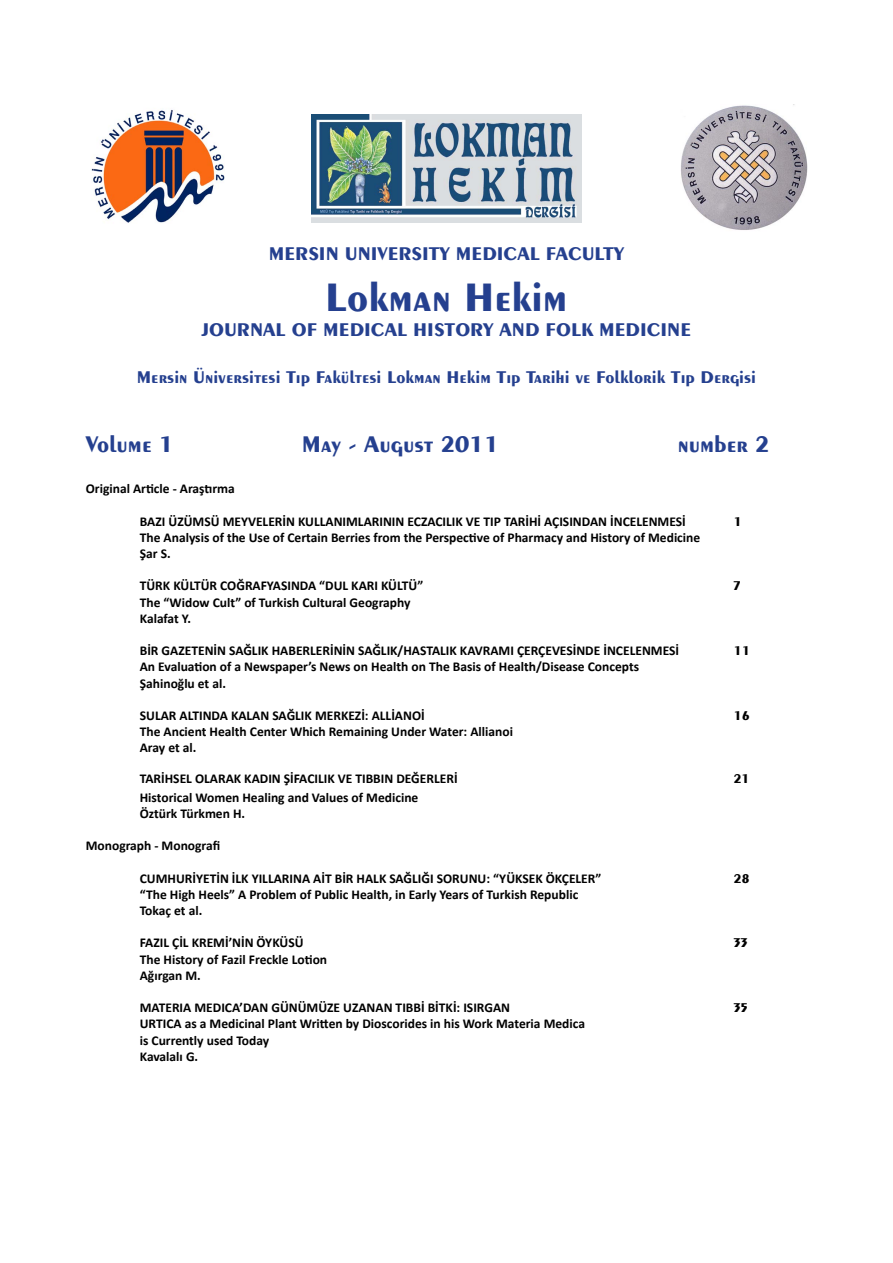
<style>
.page{position:relative;width:893px;height:1263px;background:#fff}
.page>*{position:absolute;margin:0;border:0;box-sizing:border-box;transform-origin:0 0}
.t1{font:700 42px "Exotic 350 BT";color:#25408f}
.t2{font:700 24px "Exotic 350 BT";color:#25408f}
.t3{font:700 19.5px "Exotic 350 BT";color:#25408f}
.t4{font:700 18px "Exotic 350 BT";color:#25408f}
.t5{font:700 13.5px/16.2px "Calibri";color:#000}
.t6{font:700 13.5px "Exotic 350 BT";color:#000}
</style>
<div class="page">
<img style="left:91px;top:109px;width:134px;height:114px">
<img style="left:680px;top:104px;width:128px;height:126px">
<img style="left:311px;top:114px;width:271px;height:108px">
<h3 class="t3" style="left:269px;top:242px;width:357px">MERSIN UNIVERSITY MEDICAL FACULTY</h3>
<h1 class="t1" style="left:325px;top:271px;width:244px">Lokman Hekim</h1>
<h3 class="t3" style="left:202px;top:318px;width:491px">JOURNAL OF MEDICAL HISTORY AND FOLK MEDICINE</h3>
<h3 class="t4" style="left:137px;top:366px;width:621px">Mersin Üniversitesi Tıp Fakültesi Lokman Hekim Tıp Tarihi ve Folklorik Tıp Dergisi</h3>
<h2 class="t2" style="left:86px;top:429px;width:90px">Volume 1</h2>
<h2 class="t2" style="left:302px;top:429px;width:199px">May - August 2011</h2>
<h2 class="t2" style="left:678px;top:429px;width:93px">number 2</h2>
<p class="t5" style="left:86px;top:480px;width:151px">Original Article - Araştırma</p>
<p class="t5" style="left:140px;top:513px;width:547px">BAZI ÜZÜMSÜ MEYVELERİN KULLANIMLARININ ECZACILIK VE TIP TARİHİ AÇISINDAN İNCELENMESİ</p>
<p class="t6" style="left:734px;top:513px;width:10px">1</p>
<p class="t5" style="left:140px;top:529px;width:562px">The Analysis of the Use of Certain Berries from the Perspective of Pharmacy and History of Medicine<br>Şar S.</p>
<p class="t5" style="left:140px;top:578px;width:285px">TÜRK KÜLTÜR COĞRAFYASINDA “DUL KARI KÜLTÜ”</p>
<p class="t6" style="left:734px;top:578px;width:8px">7</p>
<p class="t5" style="left:140px;top:594px;width:272px">The “Widow Cult” of Turkish Cultural Geography<br>Kalafat Y.</p>
<p class="t5" style="left:140px;top:642px;width:541px">BİR GAZETENİN SAĞLIK HABERLERİNİN SAĞLIK/HASTALIK KAVRAMI ÇERÇEVESİNDE İNCELENMESİ</p>
<p class="t6" style="left:734px;top:642px;width:18px">11</p>
<p class="t5" style="left:140px;top:659px;width:501px">An Evaluation of a Newspaper’s News on Health on The Basis of Health/Disease Concepts<br>Şahinoğlu et al.</p>
<p class="t5" style="left:140px;top:707px;width:286px">SULAR ALTINDA KALAN SAĞLIK MERKEZİ: ALLİANOİ</p>
<p class="t6" style="left:734px;top:707px;width:17px">16</p>
<p class="t5" style="left:140px;top:723px;width:375px">The Ancient Health Center Which Remaining Under Water: Allianoi<br>Aray et al.</p>
<p class="t5" style="left:140px;top:771px;width:319px">TARİHSEL OLARAK KADIN ŞİFACILIK VE TIBBIN DEĞERLERİ</p>
<p class="t6" style="left:734px;top:771px;width:18px">21</p>
<p class="t5" style="left:140px;top:789px;width:280px">Historical Women Healing and Values of Medicine<br>Öztürk Türkmen H.</p>
<p class="t5" style="left:86px;top:837px;width:136px">Monograph - Monografi</p>
<p class="t5" style="left:140px;top:870px;width:463px">CUMHURİYETİN İLK YILLARINA AİT BİR HALK SAĞLIĞI SORUNU: “YÜKSEK ÖKÇELER”</p>
<p class="t6" style="left:734px;top:870px;width:18px">28</p>
<p class="t5" style="left:140px;top:886px;width:440px">“The High Heels” A Problem of Public Health, in Early Years of Turkish Republic<br>Tokaç et al.</p>
<p class="t5" style="left:140px;top:935px;width:165px">FAZIL ÇİL KREMİ’NİN ÖYKÜSÜ</p>
<p class="t6" style="left:734px;top:935px;width:16px">33</p>
<p class="t5" style="left:140px;top:951px;width:189px">The History of Fazil Freckle Lotion<br>Ağırgan M.</p>
<p class="t5" style="left:140px;top:999px;width:372px">MATERIA MEDICA’DAN GÜNÜMÜZE UZANAN TIBBİ BİTKİ: ISIRGAN</p>
<p class="t6" style="left:734px;top:999px;width:16px">35</p>
<p class="t5" style="left:140px;top:1016px;width:447px">URTICA as a Medicinal Plant Written by Dioscorides in his Work Materia Medica is Currently used Today<br>Kavalalı G.</p>
</div>
